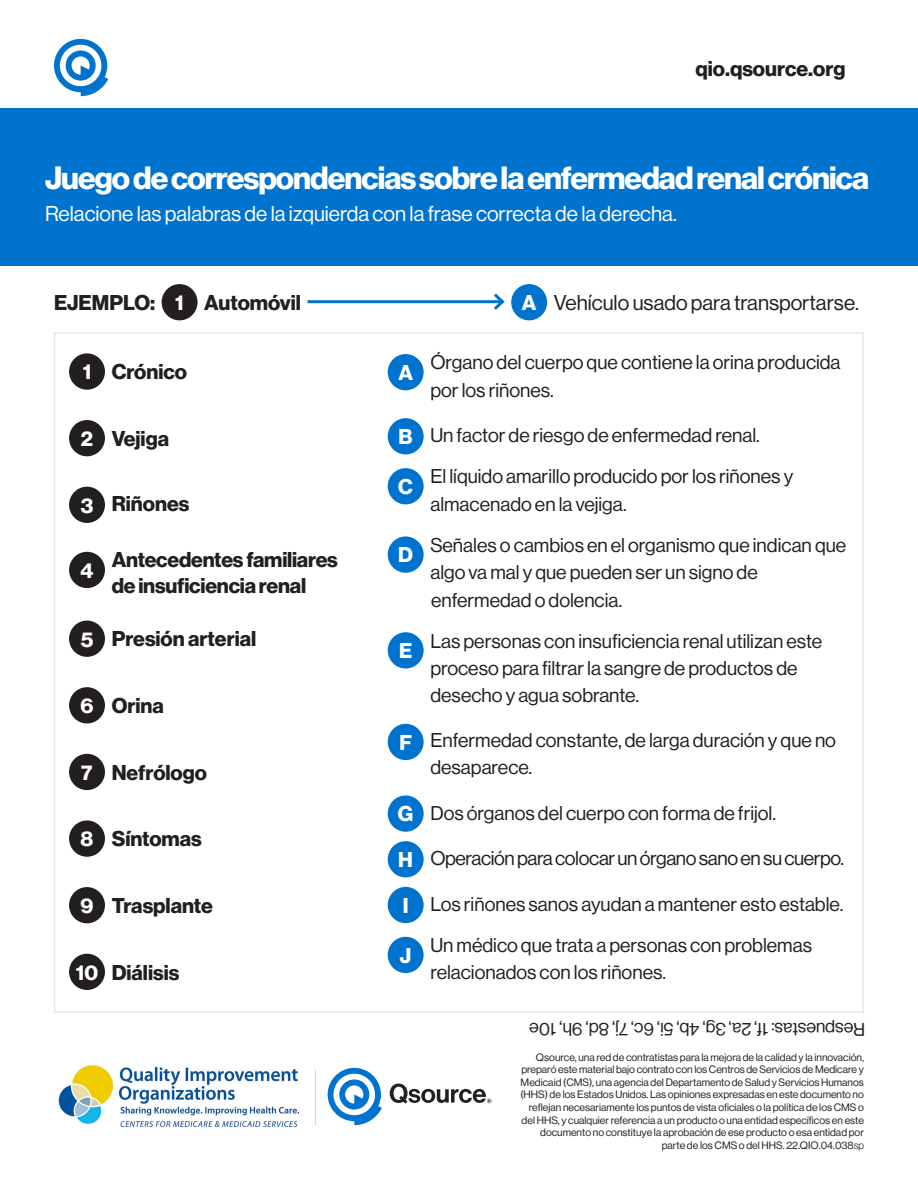
<style>
.page{position:relative;width:918px;height:1188px;background:#fff}
.page>*{position:absolute;margin:0;border:0;box-sizing:border-box;transform-origin:0 0}
.t1{font:700 31.5px "Neue Haas Display";letter-spacing:-.03em;color:#fff}
.t2{font:700 21px/26.1px "Neue Haas Display";color:#231f20}
.t3{font:21px "Neue Haas Display";color:#fff}
.t4{font:21px "Neue Haas Display";color:#231f20}
.t5{font:700 21px "Neue Haas Display";color:#fff}
.t6{font:19.5px/27.5px "Neue Haas Display";color:#231f20}
.t7{font:19.5px "Neue Haas Display";letter-spacing:-.02em;color:#231f20}
.t8{font:18px "Neue Haas Display";color:#231f20}
.t9{font:10.5px/12.6px "Neue Haas Display";color:#231f20;text-align:right}
.s1{color:#fff}
.s2{font-weight:700;color:#fff}
.s3{font-weight:700;font-size:21px;color:#fff}
.s4{font-weight:300}
</style>
<div class="page">
<svg style="left:54px;top:38px;width:54px;height:58px"></svg>
<div style="left:0;top:108px;width:918px;height:158px;background:#0073ce"></div>
<div style="left:388px;top:354px;width:36px;height:36px;background:#0073ce;border-radius:50%"></div>
<div style="left:388px;top:418px;width:36px;height:36px;background:#0073ce;border-radius:50%"></div>
<div style="left:388px;top:468px;width:36px;height:36px;background:#0073ce;border-radius:50%"></div>
<div style="left:388px;top:536px;width:36px;height:37px;background:#0073ce;border-radius:50%"></div>
<div style="left:388px;top:632px;width:36px;height:37px;background:#0073ce;border-radius:50%"></div>
<div style="left:388px;top:724px;width:36px;height:36px;background:#0073ce;border-radius:50%"></div>
<div style="left:388px;top:795px;width:36px;height:37px;background:#0073ce;border-radius:50%"></div>
<div style="left:388px;top:841px;width:36px;height:36px;background:#0073ce;border-radius:50%"></div>
<div style="left:388px;top:887px;width:36px;height:36px;background:#0073ce;border-radius:50%"></div>
<div style="left:388px;top:937px;width:36px;height:36px;background:#0073ce;border-radius:50%"></div>
<div style="left:69px;top:353px;width:36px;height:37px;background:#231f20;border-radius:50%"></div>
<div style="left:69px;top:420px;width:36px;height:36px;background:#231f20;border-radius:50%"></div>
<div style="left:69px;top:487px;width:36px;height:36px;background:#231f20;border-radius:50%"></div>
<div style="left:69px;top:552px;width:36px;height:36px;background:#231f20;border-radius:50%"></div>
<div style="left:69px;top:621px;width:36px;height:36px;background:#231f20;border-radius:50%"></div>
<div style="left:69px;top:687px;width:36px;height:36px;background:#231f20;border-radius:50%"></div>
<div style="left:69px;top:754px;width:36px;height:36px;background:#231f20;border-radius:50%"></div>
<div style="left:69px;top:820px;width:36px;height:37px;background:#231f20;border-radius:50%"></div>
<div style="left:69px;top:887px;width:36px;height:36px;background:#231f20;border-radius:50%"></div>
<div style="left:69px;top:954px;width:36px;height:36px;background:#231f20;border-radius:50%"></div>
<div style="left:162px;top:284px;width:36px;height:36px;background:#231f20;border-radius:50%"></div>
<hr style="left:308px;top:300px;width:194px;height:3px;background:#0073ce">
<svg style="left:491px;top:293px;width:14px;height:17px"></svg>
<div style="left:511px;top:284px;width:36px;height:36px;background:#0073ce;border-radius:50%"></div>
<img style="left:58px;top:1065px;width:258px;height:63px">
<svg style="left:327px;top:1067px;width:55px;height:58px"></svg>
<svg style="left:390px;top:1084px;width:102px;height:20px"></svg>
<p class="t2" style="left:696px;top:56px;width:151px">qio.qsource.org</p>
<h1 class="t1" style="left:45px;top:160px;width:826px">Juego de correspondencias sobre la enfermedad renal crónica</h1>
<p class="t3" style="left:45px;top:202px;width:634px">Relacione las palabras de la izquierda con la frase correcta de la derecha.</p>
<p class="t2" style="left:54px;top:290px;width:249px">EJEMPLO: <span class="s1">1</span> Automóvil</p>
<p class="t4" style="left:522px;top:291px;width:339px"><span class="s2">A</span> Vehículo usado para transportarse.</p>
<p class="t2" style="left:83px;top:359px;width:106px"><span class="s1">1</span> Crónico</p>
<p class="t2" style="left:81px;top:426px;width:90px"><span class="s1">2</span> Vejiga</p>
<p class="t2" style="left:81px;top:491px;width:110px"><span class="s1">3</span> Riñones</p>
<p class="t5" style="left:81px;top:558px;width:15px">4</p>
<p class="t2" style="left:112px;top:547px;width:228px">Antecedentes familiares de insuficiencia renal</p>
<p class="t2" style="left:81px;top:626px;width:177px"><span class="s1">5</span> Presión arterial</p>
<p class="t2" style="left:81px;top:693px;width:85px"><span class="s1">6</span> Orina</p>
<p class="t2" style="left:81px;top:760px;width:127px"><span class="s1">7</span> Nefrólogo</p>
<p class="t2" style="left:81px;top:826px;width:123px"><span class="s1">8</span> Síntomas</p>
<p class="t2" style="left:81px;top:893px;width:134px"><span class="s1">9</span> Trasplante</p>
<p class="t2" style="left:76px;top:959px;width:105px"><span class="s1">10</span> Diálisis</p>
<p class="t6" style="left:430px;top:349px;width:412px">Órgano del cuerpo que contiene la orina producida por los riñones.</p>
<p class="t6" style="left:399px;top:422px;width:363px"><span class="s3">B</span> Un factor de riesgo de enfermedad renal.</p>
<p class="t5" style="left:398px;top:474px;width:16px">C</p>
<p class="t6" style="left:430px;top:463px;width:364px">El líquido amarillo producido por los riñones y almacenado en la vejiga.</p>
<p class="t5" style="left:398px;top:543px;width:16px">D</p>
<p class="t6" style="left:430px;top:531px;width:417px">Señales o cambios en el organismo que indican que algo va mal y que pueden ser un signo de enfermedad o dolencia.</p>
<p class="t5" style="left:399px;top:639px;width:15px">E</p>
<p class="t6" style="left:430px;top:627px;width:393px">Las personas con insuficiencia renal utilizan este proceso para filtrar la sangre de productos de desecho y agua sobrante.</p>
<p class="t6" style="left:430px;top:726px;width:407px;text-indent:-31px"><span class="s3">F</span> Enfermedad constante, de larga duración y que no desaparece.</p>
<p class="t6" style="left:398px;top:799px;width:380px"><span class="s3">G</span> Dos órganos del cuerpo con forma de frijol.</p>
<p class="t7" style="left:398px;top:848px;width:447px"><span class="s3">H</span> Operación para colocar un órgano sano en su cuerpo.</p>
<p class="t6" style="left:403px;top:891px;width:442px"><span class="s3">I</span> Los riñones sanos ayudan a mantener esto estable.</p>
<p class="t5" style="left:400px;top:943px;width:13px">J</p>
<p class="t6" style="left:430px;top:932px;width:383px">Un médico que trata a personas con problemas relacionados con los riñones.</p>
<p class="t8" style="left:865px;top:1039px;width:337px;rotate:-180deg">Respuestas: 1f, 2a, 3g, 4b, 5i, 6c, 7j, 8d, 9h, 10e</p>
<p class="t9" style="left:520px;top:1051px;width:345px">Qsource, una red de contratistas para la mejora de la calidad y la innovación, preparó este material bajo contrato con los Centros de Servicios de Medicare y Medicaid (CMS), una agencia del Departamento de Salud y Servicios Humanos (HHS) de los Estados Unidos. Las opiniones expresadas en este documento no reflejan necesariamente los puntos de vista oficiales o la política de los CMS o del HHS, y cualquier referencia a un producto o una entidad específicos en este documento no constituye la aprobación de ese producto o esa entidad por parte de los CMS o del HHS. 22.QIO.04.038<span class="s4">sp</span></p>
<p class="t5" style="left:398px;top:360px;width:16px">A</p>
</div>
